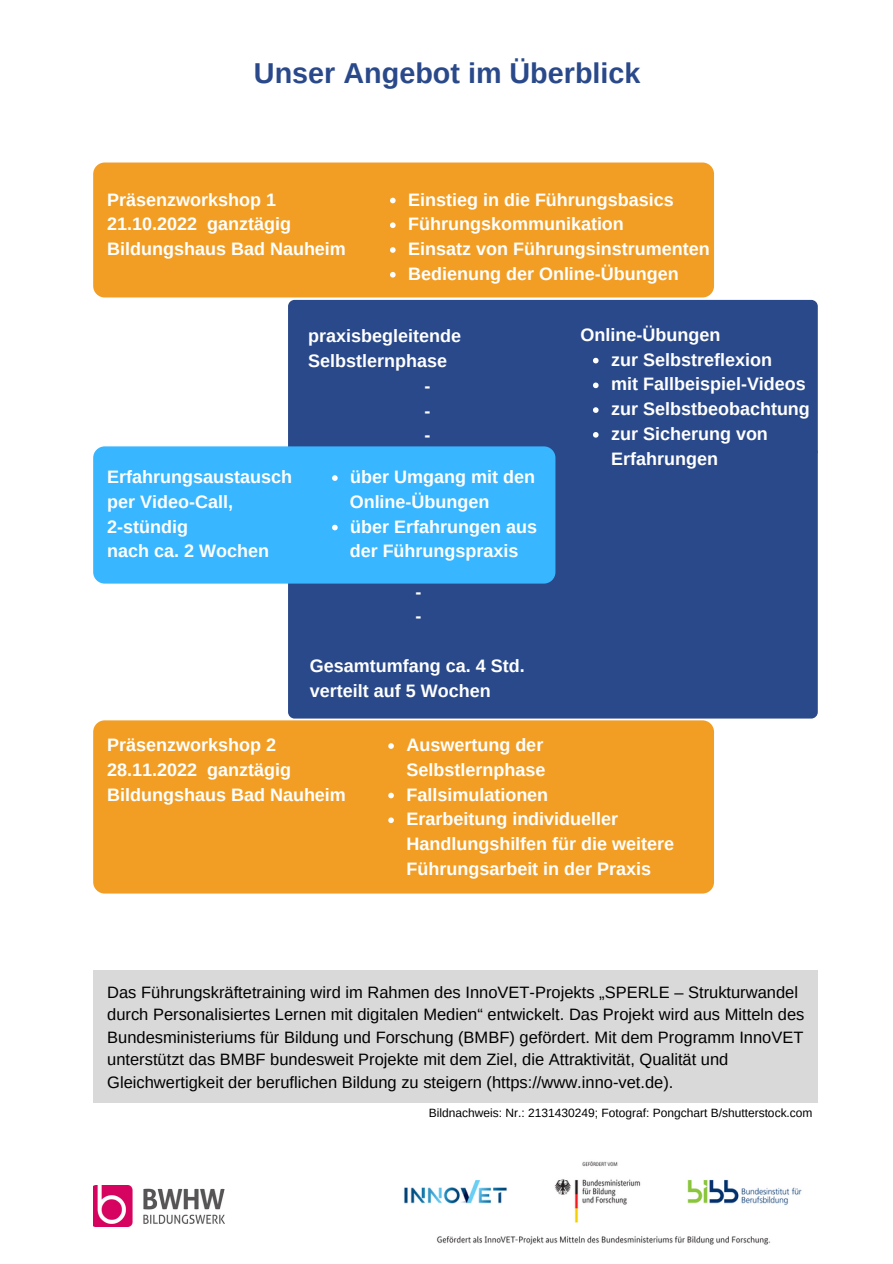
<style>
.page{position:relative;width:893px;height:1264px;background:#fff}
.page>*{position:absolute;margin:0;border:0;box-sizing:border-box;transform-origin:0 0}
.t1{font:700 28.8px "Arimo";color:#2a498a}
.t2{font:700 18px/24.8px "Arimo";color:#fff}
.t3{font:16.5px/22.5px "Arimo";color:#000}
.t4{font:12px "Arimo";color:#000}
</style>
<div class="page">
<div style="left:93px;top:970px;width:724px;height:133px;background:#d9d9d9"></div>
<img style="left:404px;top:1161px;width:398px;height:84px">
<div style="left:288px;top:300px;width:529px;height:157px;background:#2a498a;border-radius:7px"></div>
<div style="left:93px;top:162px;width:621px;height:135px;background:#f29e24;border-radius:12px"></div>
<div style="left:93px;top:720px;width:621px;height:173px;background:#f29e24;border-radius:11px"></div>
<img style="left:93px;top:1185px;width:131px;height:41px">
<div style="left:288px;top:446px;width:529px;height:272px;background:#2a498a;border-radius:7px"></div>
<div style="left:93px;top:446px;width:462px;height:137px;background:#38b6ff;border-radius:11px"></div>
<svg style="left:388px;top:743px;width:6px;height:5px"></svg>
<svg style="left:388px;top:792px;width:6px;height:6px"></svg>
<svg style="left:388px;top:817px;width:6px;height:6px"></svg>
<svg style="left:332px;top:475px;width:5px;height:6px"></svg>
<svg style="left:332px;top:524px;width:5px;height:6px"></svg>
<svg style="left:390px;top:198px;width:5px;height:5px"></svg>
<svg style="left:390px;top:222px;width:5px;height:6px"></svg>
<svg style="left:390px;top:247px;width:5px;height:6px"></svg>
<svg style="left:390px;top:272px;width:5px;height:5px"></svg>
<svg style="left:593px;top:358px;width:5px;height:5px"></svg>
<svg style="left:593px;top:382px;width:5px;height:6px"></svg>
<svg style="left:593px;top:407px;width:5px;height:6px"></svg>
<svg style="left:593px;top:432px;width:5px;height:5px"></svg>
<h1 class="t1" style="left:254px;top:57px;width:388px">Unser Angebot im Überblick</h1>
<p class="t2" style="left:107px;top:187px;width:240px">Präsenzworkshop 1<br>21.10.2022 ganztägig<br>Bildungshaus Bad Nauheim</p>
<p class="t2" style="left:408px;top:187px;width:303px">Einstieg in die Führungsbasics<br>Führungskommunikation<br>Einsatz von Führungsinstrumenten<br>Bedienung der Online-Übungen</p>
<p class="t2" style="left:107px;top:464px;width:186px">Erfahrungsaustausch per Video-Call,<br>2-stündig<br>nach ca. 2 Wochen</p>
<p class="t2" style="left:308px;top:324px;width:154px">praxisbegleitende</p>
<p class="t2" style="left:308px;top:348px;width:140px">Selbstlernphase</p>
<p class="t2" style="left:424px;top:373px;width:7px">-</p>
<p class="t2" style="left:424px;top:398px;width:7px">-</p>
<p class="t2" style="left:424px;top:423px;width:7px">-</p>
<p class="t2" style="left:350px;top:464px;width:186px">über Umgang mit den</p>
<p class="t2" style="left:350px;top:514px;width:188px">über Erfahrungen aus</p>
<p class="t2" style="left:349px;top:489px;width:141px">Online-Übungen</p>
<p class="t2" style="left:349px;top:538px;width:170px">der Führungspraxis</p>
<p class="t2" style="left:415px;top:579px;width:7px">- -</p>
<p class="t2" style="left:310px;top:653px;width:216px">Gesamtumfang ca. 4 Std. verteilt auf 5 Wochen</p>
<p class="t2" style="left:580px;top:322px;width:141px">Online-Übungen</p>
<p class="t2" style="left:611px;top:347px;width:200px">zur Selbstreflexion<br>mit Fallbeispiel-Videos zur Selbstbeobachtung zur Sicherung von<br>Erfahrungen</p>
<p class="t2" style="left:107px;top:732px;width:240px">Präsenzworkshop 2<br>28.11.2022 ganztägig<br>Bildungshaus Bad Nauheim</p>
<p class="t2" style="left:406px;top:732px;width:269px">Auswertung der<br>Selbstlernphase<br>Fallsimulationen<br>Erarbeitung individueller<br>Handlungshilfen für die weitere<br>Führungsarbeit in der Praxis</p>
<p class="t3" style="left:107px;top:980px;width:698px">Das Führungskräftetraining wird im Rahmen des InnoVET-Projekts „SPERLE – Strukturwandel durch Personalisiertes Lernen mit digitalen Medien“ entwickelt. Das Projekt wird aus Mitteln des Bundesministeriums für Bildung und Forschung (BMBF) gefördert. Mit dem Programm InnoVET unterstützt das BMBF bundesweit Projekte mit dem Ziel, die Attraktivität, Qualität und Gleichwertigkeit der beruflichen Bildung zu steigern (https://www.inno-vet.de).</p>
<p class="t4" style="left:429px;top:1105px;width:385px">Bildnachweis: Nr.: 2131430249; Fotograf: Pongchart B/shutterstock.com</p>
</div>
